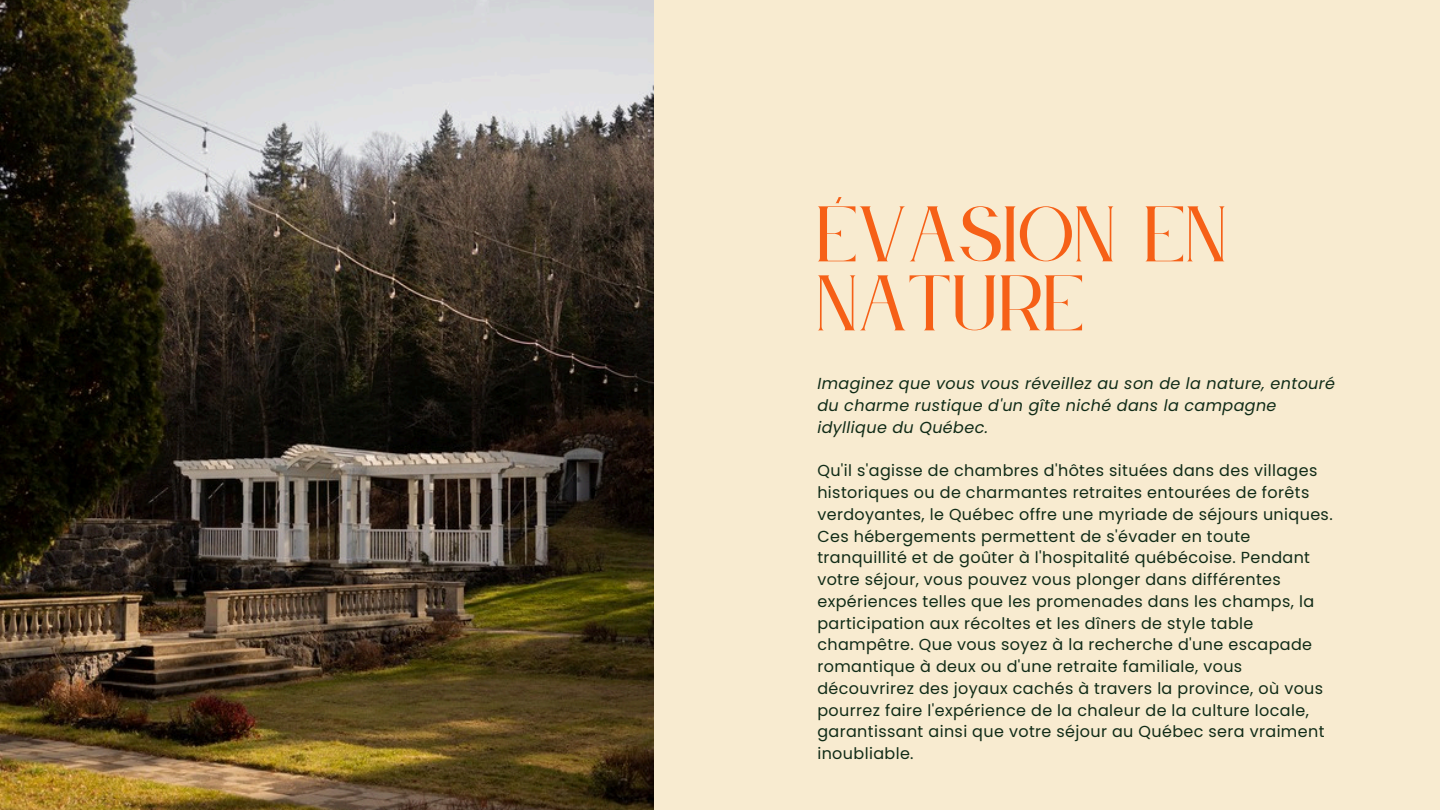
<style>
.page{position:relative;width:1440px;height:810px;background:#f8ebd0}
.page>*{position:absolute;margin:0;border:0;box-sizing:border-box;transform-origin:0 0}
.t1{font:69px/69px "Le Jour Serif";color:#f66017}
.t2{font:16px/21.8px "Poppins";letter-spacing:.025em;color:#102b17}
.t3{font:italic 16px/21.8px "Poppins";letter-spacing:.025em;color:#102b17}
</style>
<div class="page">
<img style="left:0;top:0;width:653px;height:810px">
<p class="t1" style="left:817px;top:203px;width:413px">ÉVASION EN<br>NATURE</p>
<h1 class="t3" style="left:817px;top:373px;width:519px">Imaginez que vous vous réveillez au son de la nature, entouré du charme rustique d'un gîte niché dans la campagne idyllique du Québec.</h1>
<p class="t2" style="left:817px;top:460px;width:517px">Qu'il s'agisse de chambres d'hôtes situées dans des villages historiques ou de charmantes retraites entourées de forêts verdoyantes, le Québec offre une myriade de séjours uniques.<br>Ces hébergements permettent de s'évader en toute tranquillité et de goûter à l'hospitalité québécoise. Pendant votre séjour, vous pouvez vous plonger dans différentes expériences telles que les promenades dans les champs, la participation aux récoltes et les dîners de style table champêtre. Que vous soyez à la recherche d'une escapade romantique à deux ou d'une retraite familiale, vous découvrirez des joyaux cachés à travers la province, où vous pourrez faire l'expérience de la chaleur de la culture locale, garantissant ainsi que votre séjour au Québec sera vraiment inoubliable.</p>
</div>
